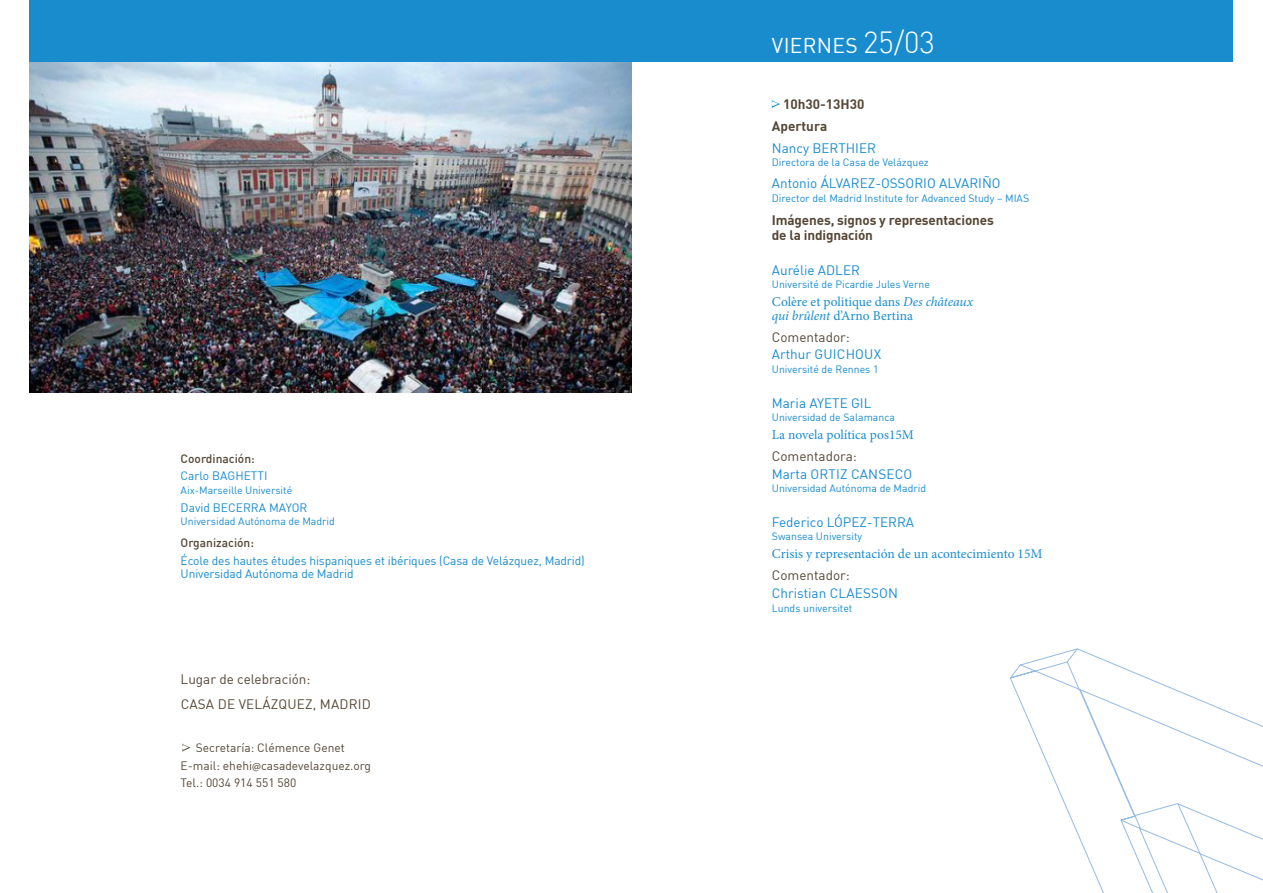
<style>
.page{position:relative;width:1263px;height:893px;background:#fff}
.page>*{position:absolute;margin:0;border:0;box-sizing:border-box;transform-origin:0 0}
.Día{font:21px "DIN";letter-spacing:.015em;color:#fff}
.Nombre{font:13.5px "DIN";color:#198ccd}
.t1{font:13.5px/13.5px "Minion Pro";color:#198ccd}
.Hora{font:700 13.5px/15px "DIN";letter-spacing:-.01em;color:#564737}
.Fecha{font:13.5px "DIN";letter-spacing:.01em;color:#564737}
.Nombre-2{font:13.5px "DIN";color:#564737}
.Nombre-3{font:700 13.5px "DIN";color:#564737}
.t2{font:12px/13.5px "DIN";letter-spacing:-.01em;color:#198ccd}
.t3{font:12px "DIN";color:#564737}
.t4{font:500 12px "DIN";color:#564737}
.Nombre-4{font:10.5px "DIN";color:#198ccd}
.s1{font-family:"Myriad Pro"}
.s2{font-weight:300;font-size:30px}
.s3{font-style:italic}
</style>
<div class="page">
<img style="left:30px;top:62px;width:601px;height:330px">
<svg style="left:1019px;top:651px;width:47px;height:157px"></svg>
<svg style="left:1066px;top:648px;width:197px;height:245px"></svg>
<div style="left:30px;top:0;width:1203px;height:62px;background:#198ccd"></div>
<svg style="left:772px;top:100px;width:8px;height:9px"></svg>
<svg style="left:182px;top:743px;width:8px;height:9px"></svg>
<p class="t4" style="left:181px;top:451px;width:76px">Coordinación:</p>
<p class="t2" style="left:181px;top:469px;width:88px">Carlo BAGHETTI</p>
<p class="Nombre-4" style="left:181px;top:484px;width:113px">Aix-Marseille Université</p>
<p class="t2" style="left:181px;top:500px;width:128px">David BECERRA MAYOR</p>
<p class="Nombre-4" style="left:181px;top:515px;width:156px">Universidad Autónoma de Madrid</p>
<p class="t4" style="left:181px;top:535px;width:75px">Organización:</p>
<p class="t2" style="left:181px;top:554px;width:406px">École des hautes études hispaniques et ibériques (Casa de Velázquez, Madrid)<br>Universidad Autónoma de Madrid</p>
<p class="Fecha" style="left:181px;top:671px;width:131px">Lugar de celebración:</p>
<p class="Fecha" style="left:181px;top:696px;width:192px">CASA DE VELÁZQUEZ, MADRID</p>
<p class="t3" style="left:196px;top:740px;width:150px">Secretaría: Clémence Genet</p>
<p class="t3" style="left:181px;top:758px;width:192px">E-mail: ehehi<span class="s1">@</span>casadevelazquez.org</p>
<p class="t3" style="left:181px;top:776px;width:117px">Tel.: 0034 914 551 580</p>
<p class="Día" style="left:772px;top:32px;width:165px">VIERNES <span class="s2">25/03</span></p>
<p class="Hora" style="left:783px;top:96px;width:83px">10h30-13H30</p>
<p class="Nombre-3" style="left:772px;top:117px;width:57px">Apertura</p>
<p class="Nombre" style="left:772px;top:139px;width:106px">Nancy BERTHIER</p>
<p class="Nombre-4" style="left:772px;top:156px;width:158px">Directora de la Casa de Velázquez</p>
<p class="Nombre" style="left:772px;top:175px;width:230px">Antonio ÁLVAREZ-OSSORIO ALVARIÑO</p>
<p class="Nombre-4" style="left:772px;top:191px;width:259px">Director del Madrid Institute for Advanced Study – MIAS</p>
<p class="Hora" style="left:772px;top:212px;width:224px">Imágenes, signos y representaciones de la indignación</p>
<p class="Nombre" style="left:772px;top:262px;width:90px">Aurélie ADLER</p>
<p class="Nombre-4" style="left:772px;top:278px;width:160px">Université de Picardie Jules Verne</p>
<p class="t1" style="left:772px;top:295px;width:203px">Colère et politique dans <span class="s3">Des châteaux qui brûlent</span> d’Arno Bertina</p>
<p class="Nombre-2" style="left:772px;top:328px;width:80px">Comentador:</p>
<p class="Nombre" style="left:772px;top:346px;width:111px">Arthur GUICHOUX</p>
<p class="Nombre-4" style="left:772px;top:363px;width:108px">Université de Rennes 1</p>
<p class="Nombre" style="left:772px;top:394px;width:101px">Maria AYETE GIL</p>
<p class="Nombre-4" style="left:772px;top:411px;width:125px">Universidad de Salamanca</p>
<p class="t1" style="left:772px;top:428px;width:144px">La novela política pos15M</p>
<p class="Nombre-2" style="left:772px;top:448px;width:87px">Comentadora:</p>
<p class="Nombre" style="left:772px;top:465px;width:142px">Marta ORTIZ CANSECO</p>
<p class="Nombre-4" style="left:772px;top:482px;width:156px">Universidad Autónoma de Madrid</p>
<p class="Nombre" style="left:772px;top:514px;width:144px">Federico LÓPEZ-TERRA</p>
<p class="Nombre-4" style="left:772px;top:530px;width:92px">Swansea University</p>
<p class="t1" style="left:772px;top:547px;width:272px">Crisis y representación de un acontecimiento 15M</p>
<p class="Nombre-2" style="left:772px;top:567px;width:80px">Comentador:</p>
<p class="Nombre" style="left:772px;top:585px;width:128px">Christian CLAESSON</p>
<p class="Nombre-4" style="left:772px;top:601px;width:82px">Lunds universitet</p>
</div>
